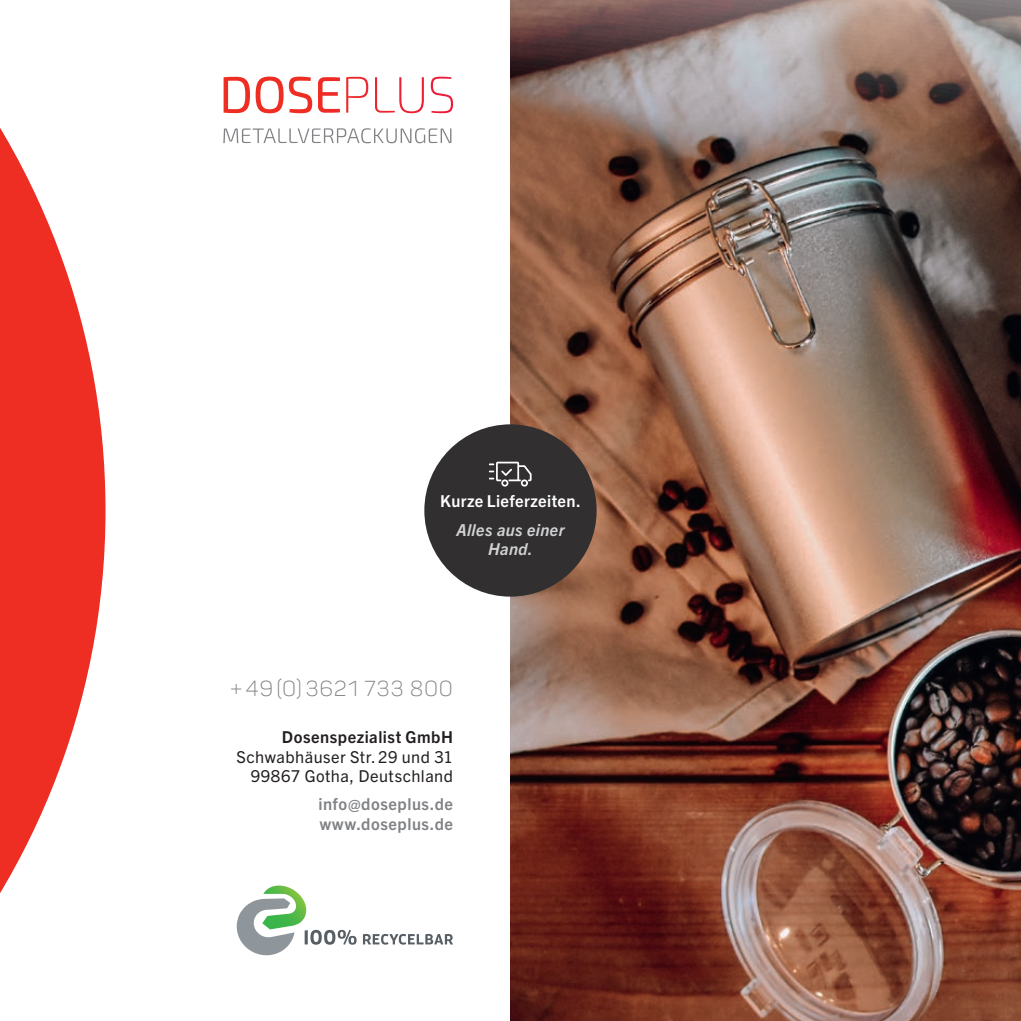
<style>
.page{position:relative;width:1021px;height:1021px;background:#fff}
.page>*{position:absolute;margin:0;border:0;box-sizing:border-box;transform-origin:0 0}
.t1{font:300 21.38px "Panton Demo";letter-spacing:.03em;color:#808285}
.t2{font:16.43px/19.1px "Trade Gothic Next LT Pro";letter-spacing:.03em;color:#231f20;text-align:right}
.t3{font:700 16.43px/19.1px "Trade Gothic Next LT Pro";letter-spacing:.03em;color:#808285}
.t4{font:700 16.43px "Trade Gothic Next LT Pro";letter-spacing:.03em;color:#231f20}
.t5{font:700 16.43px "Trade Gothic Next LT Pro";color:#fff}
.t6{font:italic 700 16.43px/19.1px "Trade Gothic Next LT Pro";letter-spacing:.025em;color:#d1d2d4;text-align:center}
</style>
<div class="page">
<img style="left:510px;top:0;width:510px;height:1020px">
<svg style="left:223px;top:128px;width:228px;height:15px"></svg>
<svg style="left:223px;top:77px;width:230px;height:36px"></svg>
<div style="left:424px;top:424px;width:172px;height:172px;background:#312f30;border-radius:50%"></div>
<svg style="left:489px;top:461px;width:42px;height:25px"></svg>
<svg style="left:237px;top:885px;width:119px;height:70px"></svg>
<svg style="left:363px;top:934px;width:90px;height:10px"></svg>
<svg style="left:0;top:128px;width:105px;height:765px;fill:#ee2e22"></svg>
<p class="t5" style="left:440px;top:490px;width:142px">Kurze Lieferzeiten.</p>
<p class="t6" style="left:456px;top:519px;width:110px">Alles aus einer<br>Hand.</p>
<h1 class="t1" style="left:230px;top:675px;width:225px">+49(0)3621 733 800</h1>
<p class="t4" style="left:282px;top:726px;width:173px">Dosenspezialist GmbH</p>
<p class="t2" style="left:236px;top:746px;width:218px">Schwabhäuser Str. 29 und 31<br>99867 Gotha, Deutschland</p>
<p class="t3" style="left:318px;top:793px;width:136px">info@doseplus.de www.doseplus.de</p>
</div>
